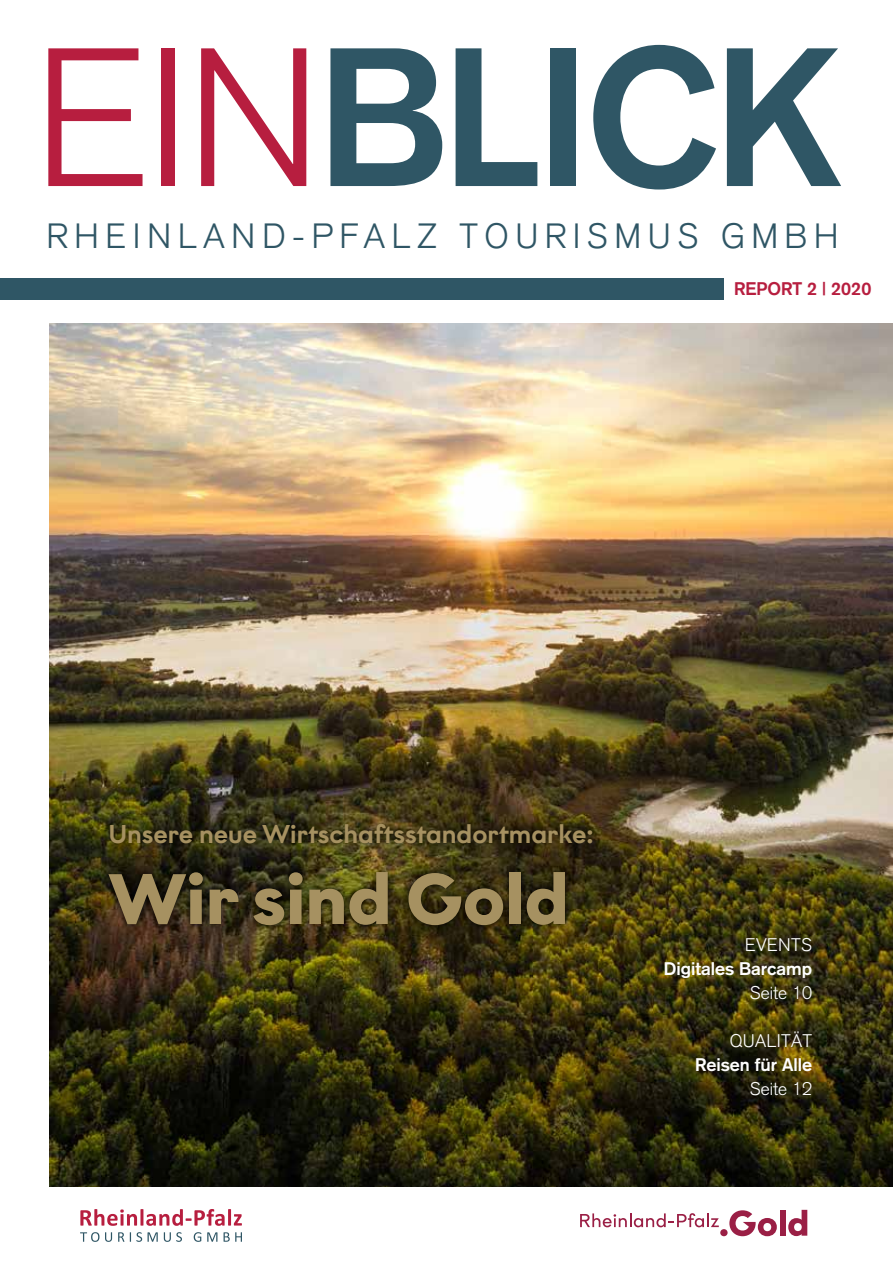
<style>
.page{position:relative;width:893px;height:1263px;background:#fff}
.page>*{position:absolute;margin:0;border:0;box-sizing:border-box;transform-origin:0 0}
.t1{font:700 193.35px "Akzidenz Grotesk";letter-spacing:-.02em;color:#2f5665}
.t2{font:700 71.1px "Graphit";color:#a69161}
.t3{font:300 34.5px "Akzidenz Grotesk";letter-spacing:.19em;color:#2f5665}
.t4{font:500 25.8px "Graphit";color:#a69161}
.t5{font:700 18px "Akzidenz Grotesk";color:#fff}
.t6{font:300 18px "Akzidenz Grotesk";letter-spacing:.02em;color:#fff}
.t7{font:700 18px "Akzidenz Grotesk";color:#b71e3f}
.s1{font-weight:300;color:#b71e3f}
</style>
<div class="page">
<img style="left:50px;top:323px;width:843px;height:863px">
<svg style="left:80px;top:1209px;width:162px;height:17px"></svg>
<svg style="left:80px;top:1232px;width:19px;height:10px"></svg>
<svg style="left:105px;top:1232px;width:7px;height:10px"></svg>
<svg style="left:118px;top:1232px;width:6px;height:10px"></svg>
<svg style="left:130px;top:1232px;width:12px;height:10px"></svg>
<svg style="left:148px;top:1232px;width:10px;height:10px"></svg>
<svg style="left:164px;top:1232px;width:18px;height:10px"></svg>
<svg style="left:194px;top:1232px;width:7px;height:10px"></svg>
<svg style="left:207px;top:1232px;width:10px;height:10px"></svg>
<svg style="left:224px;top:1232px;width:18px;height:10px"></svg>
<div style="left:0;top:279px;width:724px;height:21px;background:#2f5665"></div>
<svg style="left:580px;top:1213px;width:139px;height:14px"></svg>
<div style="left:720px;top:1229px;width:8px;height:7px;background:#9a1f45;border-radius:50%"></div>
<svg style="left:729px;top:1210px;width:48px;height:26px"></svg>
<div style="left:780px;top:1210px;width:5px;height:26px;background:#9a1f45"></div>
<svg style="left:788px;top:1210px;width:19px;height:26px"></svg>
<svg style="left:100px;top:815px;width:501px;height:119px"></svg>
<h1 class="t1" style="left:36px;top:4px;width:805px"><span class="s1">EIN</span>BLICK</h1>
<h3 class="t3" style="left:47px;top:216px;width:793px">RHEINLAND-PFALZ TOURISMUS GMBH</h3>
<p class="t7" style="left:734px;top:278px;width:139px">REPORT 2 | 2020</p>
<p class="t4" style="left:108px;top:818px;width:487px">Unsere neue Wirtschaftsstandortmarke:</p>
<h2 class="t2" style="left:108px;top:854px;width:462px">Wir sind Gold</h2>
<p class="t6" style="left:745px;top:934px;width:69px">EVENTS</p>
<p class="t5" style="left:664px;top:958px;width:150px">Digitales Barcamp</p>
<p class="t6" style="left:750px;top:982px;width:64px">Seite 10</p>
<p class="t6" style="left:730px;top:1030px;width:84px">QUALITÄT</p>
<p class="t5" style="left:695px;top:1054px;width:119px">Reisen für Alle</p>
<p class="t6" style="left:750px;top:1078px;width:64px">Seite 12</p>
</div>
